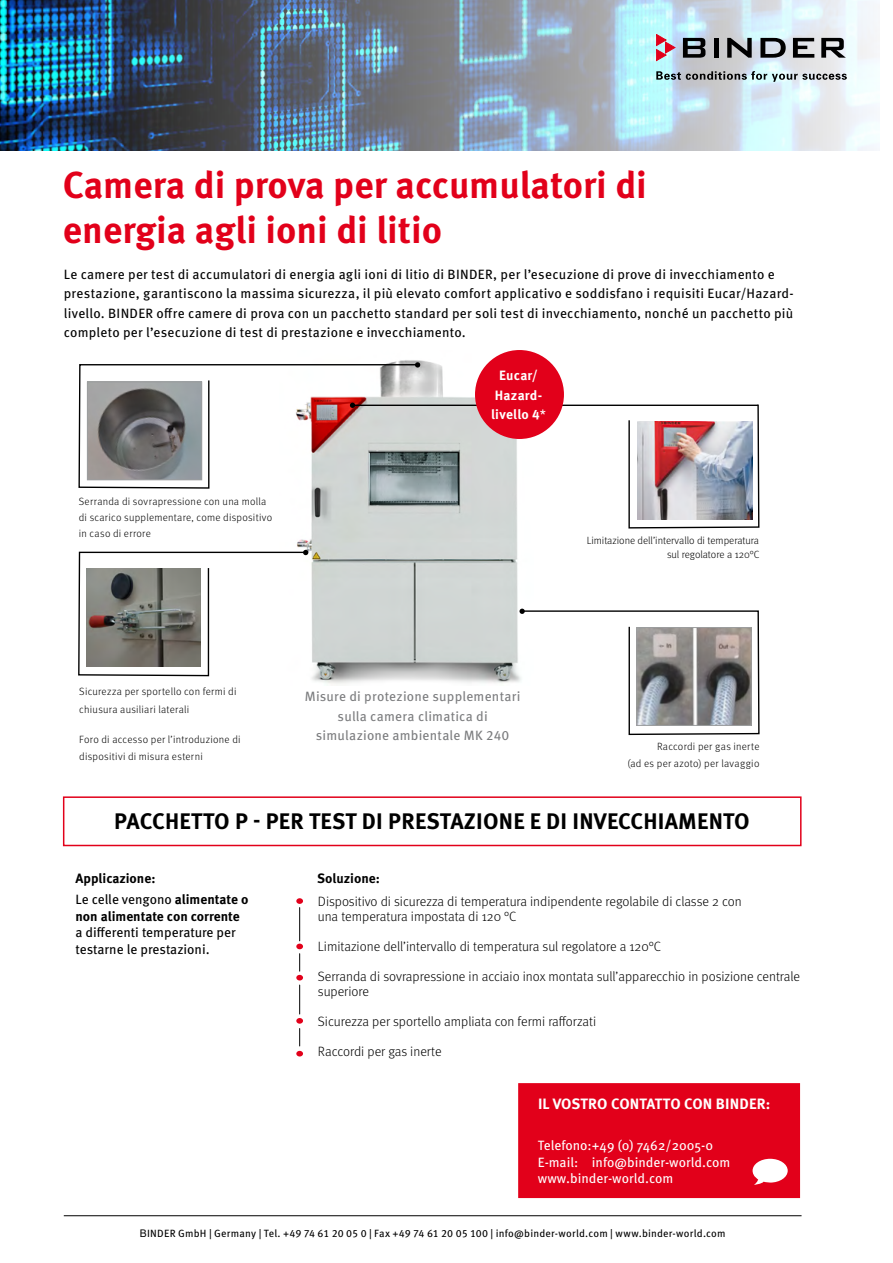
<style>
.page{position:relative;width:893px;height:1263px;background:#fff}
.page>*{position:absolute;margin:0;border:0;box-sizing:border-box;transform-origin:0 0}
.Kerntitel_ROT{font:700 37.5px/45px "Meta Pro";color:#e2001a}
.H1_-_Headline___Bros{font:700 22.5px "Meta Pro";letter-spacing:.01em;color:#000}
.H1_-_Headline___Bros-2{font:700 15px "Meta OT";letter-spacing:.01em;color:#fff}
.p_body_basic{font:13.5px/19.5px "Meta Pro";letter-spacing:.015em;color:#000}
.Subline{font:300 13.5px/15px "Meta Pro";color:#000}
.Subline-2{font:13.5px/16.5px "Meta Pro";color:#000}
.p_body_std{font:13.5px/19.5px "Meta Pro";letter-spacing:.015em;color:#7b7c7e;text-align:center}
.t1{font:13.5px "Meta OT";color:#fff}
.Subline-3{font:700 13.5px "Meta Pro";color:#000}
.p_body_basic-2{font:700 13.5px/19.5px "Meta Pro";letter-spacing:.02em;color:#fff;text-align:center}
.p_body_std-2{font:300 10.5px/17.2px "Meta Pro";letter-spacing:.025em;color:#000}
.p_table_product_foot{font:10.5px "Meta Pro";letter-spacing:.02em;color:#000}
.Subline-4{font:300 10.5px/13.8px "Meta Pro";color:#000;text-align:right}
.s1{font-weight:400}
.s2{font-family:"Meta OT"}
.s3{font-weight:700}
.s4{font-family:"Arial Unicode MS"}
</style>
<div class="page">
<div style="left:518px;top:1083px;width:282px;height:115px;background:#e2001a;border:2px solid #e2001a"></div>
<img style="left:0;top:0;width:874px;height:150px">
<svg style="left:656px;top:71px;width:191px;height:11px;background:#9ba6a9"></svg>
<svg style="left:683px;top:38px;width:22px;height:20px"></svg>
<hr style="left:714px;top:38px;width:4px;height:20px;background:#000">
<svg style="left:727px;top:38px;width:25px;height:20px"></svg>
<svg style="left:760px;top:38px;width:26px;height:20px"></svg>
<svg style="left:793px;top:38px;width:21px;height:20px"></svg>
<svg style="left:821px;top:38px;width:25px;height:20px"></svg>
<svg style="left:656px;top:34px;width:19px;height:27px"></svg>
<hr style="left:64px;top:1215px;width:737px;height:1px;background:#000">
<img style="left:297px;top:350px;width:236px;height:334px">
<svg style="left:519px;top:609px;width:241px;height:127px"></svg>
<img style="left:638px;top:629px;width:111px;height:95px">
<div style="left:636px;top:627px;width:115px;height:99px;border:1px solid #9c9e9f"></div>
<svg style="left:78px;top:550px;width:230px;height:127px"></svg>
<img style="left:87px;top:569px;width:113px;height:97px">
<svg style="left:628px;top:404px;width:132px;height:125px"></svg>
<svg style="left:78px;top:362px;width:342px;height:127px"></svg>
<hr style="left:353px;top:405px;width:405px;height:1px;background:#000">
<img style="left:89px;top:384px;width:111px;height:94px">
<div style="left:87px;top:382px;width:115px;height:98px;border:1px solid #9c9e9f"></div>
<img style="left:638px;top:421px;width:115px;height:99px">
<div style="left:296px;top:898px;width:7px;height:6px;background:#e2001a;border-radius:50%"></div>
<div style="left:296px;top:1018px;width:7px;height:6px;background:#e2001a;border-radius:50%"></div>
<hr style="left:299px;top:907px;width:1px;height:34px;background:#000">
<svg style="left:296px;top:944px;width:7px;height:70px"></svg>
<svg style="left:296px;top:1028px;width:7px;height:28px"></svg>
<div style="left:63px;top:796px;width:738px;height:50px;border:2px solid #e2001a"></div>
<svg style="left:752px;top:1159px;width:36px;height:26px"></svg>
<div style="left:475px;top:350px;width:89px;height:89px;background:#e2001a;border-radius:50%"></div>
<p class="Kerntitel_ROT" style="left:63px;top:160px;width:585px">Camera di prova per accumulatori di energia agli ioni di litio</p>
<p class="p_body_basic" style="left:64px;top:263px;width:731px">Le camere per test di accumulatori di energia agli ioni di litio di BINDER, per l’esecuzione di prove di invecchiamento e prestazione, garantiscono la massima sicurezza, il più elevato comfort applicativo e soddisfano i requisiti Eucar/Hazard&shy;livello. BINDER offre camere di prova con un pacchetto standard per soli test di invecchiamento, nonché un pacchetto più completo per l’esecuzione di test di prestazione e invecchiamento.</p>
<p class="p_body_std-2" style="left:79px;top:493px;width:195px;line-height:15.9px">Serranda di sovrapressione con una molla di scarico supplementare, come dispositivo in caso di errore</p>
<p class="p_body_basic-2" style="left:491px;top:365px;width:56px">Eucar/<br>Hazard&shy;livello 4<span class="s1">*</span></p>
<p class="Subline-4" style="left:587px;top:533px;width:174px">Limitazione dell’intervallo di temperatura sul regolatore a 120°C</p>
<p class="p_body_std-2" style="left:79px;top:682px;width:159px">Sicurezza per sportello con fermi di chiusura ausiliari laterali</p>
<p class="p_body_std" style="left:305px;top:686px;width:217px">Misure di protezione supplementari sulla camera climatica di</p>
<p class="p_body_std-2" style="left:79px;top:730px;width:163px">Foro di accesso per l’introduzione di</p>
<p class="p_body_std" style="left:316px;top:725px;width:195px">simulazione ambientale MK 240</p>
<p class="p_body_std-2" style="left:79px;top:747px;width:125px">dispositivi di misura esterni</p>
<p class="p_body_std-2" style="left:627px;top:737px;width:134px;text-align:right">Raccordi per gas inerte<br>(ad es per azoto) per lavaggio</p>
<p class="H1_-_Headline___Bros" style="left:114px;top:804px;width:637px">PACCHETTO P - PER TEST DI PRESTAZIONE E DI INVECCHIAMENTO</p>
<p class="Subline-3" style="left:75px;top:868px;width:82px">Applicazione:</p>
<p class="Subline-2" style="left:75px;top:890px;width:174px"><span class="s2">Le</span> celle vengono <span class="s3">alimentate o non alimentate con corrente </span>a differenti temperature per testarne le prestazioni.</p>
<p class="Subline-3" style="left:317px;top:868px;width:64px">Soluzione:</p>
<p class="Subline" style="left:318px;top:893px;width:425px">Dispositivo di sicurezza di temperatura indipendente regolabile di classe 2 con una temperatura impostata di 120 °C</p>
<p class="Subline" style="left:318px;top:938px;width:345px">Limitazione dell’intervallo di temperatura sul regolatore a 120°C</p>
<p class="Subline" style="left:318px;top:968px;width:484px">Serranda di sovrapressione in acciaio inox montata sull’apparecchio in posizione centrale superiore</p>
<p class="Subline" style="left:318px;top:1013px;width:280px">Sicurezza per sportello ampliata con fermi rafforzati</p>
<p class="Subline" style="left:318px;top:1043px;width:125px">Raccordi per gas inerte</p>
<p class="H1_-_Headline___Bros-2" style="left:538px;top:1094px;width:234px">IL VOSTRO CONTATTO CON BINDER:</p>
<h4 class="t1" style="left:538px;top:1137px;width:177px">Telefono:+49 (0) 7462/2005-0</h4>
<h4 class="t1" style="left:538px;top:1154px;width:194px">E-mail: info@binder-world.com</h4>
<h4 class="t1" style="left:538px;top:1170px;width:137px">www.binder-world.com</h4>
<p class="p_table_product_foot" style="left:140px;top:1225px;width:587px"><span class="s4">B</span>INDER GmbH | Germany | Tel. +49 74 61 20 05 0 | Fax +49 74 61 20 05 100 | info@binder-world.com | www.binder-world.com</p>
</div>
